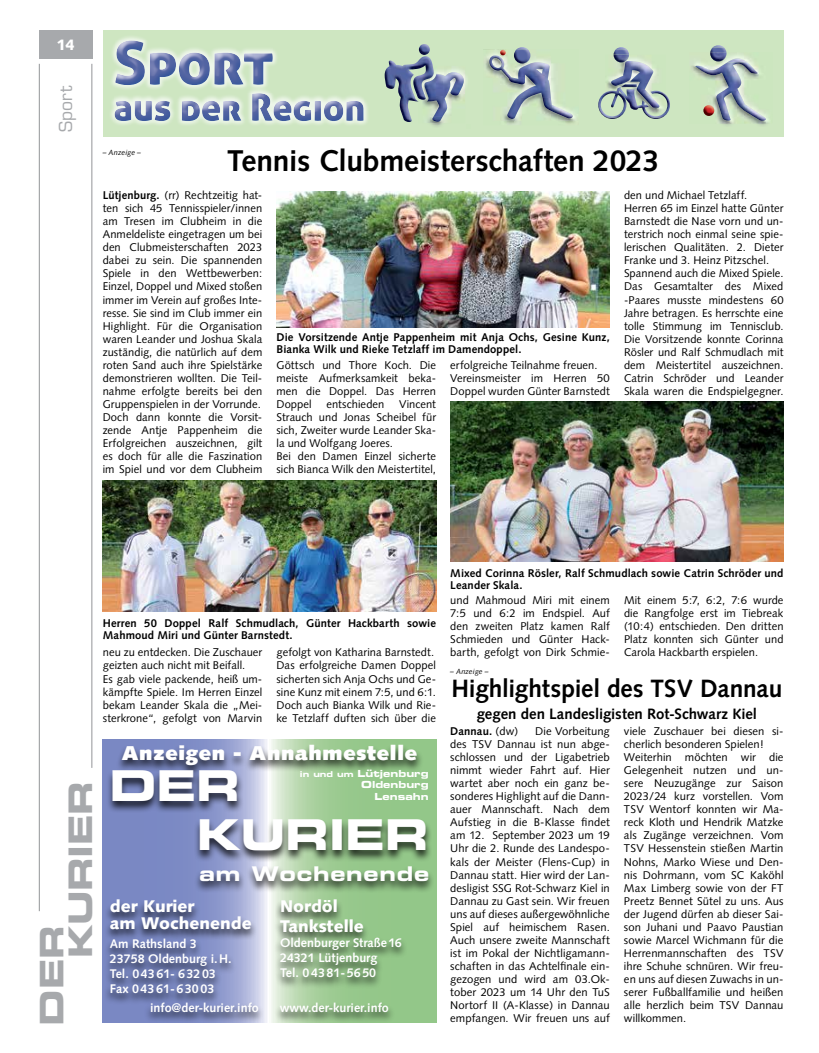
<style>
.page{position:relative;width:819px;height:1053px;background:#fff}
.page>*{position:absolute;margin:0;border:0;box-sizing:border-box;transform-origin:0 0}
.t1{font:42.5px/48.6px "Eurostile LT Std Bold Ex 2";letter-spacing:-.01em;color:#fff}
.t2{font:32.5px/28.9px "Eurostile LT Std Bold Ex 2";letter-spacing:-.01em;color:#a7a9ac}
.t3{font:700 30px "Syntax LT Std";letter-spacing:-.005em;color:#000}
.t4{font:700 25px "Syntax LT Std";letter-spacing:-.005em;color:#000}
.t5{font:20.25px "Eurostile LT Std Bold Ex 2";letter-spacing:.04em;color:#fff}
.t6{font:900 20px "Syntax LT Std";letter-spacing:.04em;color:#fff}
.t7{font:17.5px "Eurostile LT Std";color:#a7a9ac}
.t8{font:900 16.88px/19.4px "Syntax LT Std";color:#fff}
.t9{font:700 15px "Syntax LT Std";color:#000}
.t10{font:900 15px "Syntax LT Std";color:#fff}
.t11{font:700 12.5px/15px "Syntax LT Std";color:#fff}
.t12{font:11.25px/13px "Syntax";letter-spacing:.005em;color:#000}
.t13{font:700 11.25px/12.5px "Syntax LT Std";letter-spacing:.01em;color:#000}
.t14{font:700 11.25px "Syntax";letter-spacing:.005em;color:#000}
.t15{font:9.75px/11.6px "Eurostile LT Std Bold Ex 2";color:#fff;text-align:right}
.t16{font:italic 7.5px "Syntax LT Std";letter-spacing:.015em;color:#000}
.s1{font-weight:700}
.s2{font-size:8.12px}
.s3{font-weight:400}
</style>
<div class="page">
<hr style="left:39px;top:64px;width:1px;height:847px;background:#939598">
<hr style="left:92px;top:64px;width:1px;height:703px;background:#939598">
<div style="left:39px;top:30px;width:53px;height:29px;background:#a7a9ac"></div>
<svg style="left:103px;top:739px;width:333px;height:283px;background:#99b7af"></svg>
<div style="left:274px;top:898px;width:133px;height:90px;background:#000;opacity:.75"></div>
<div style="left:116px;top:743px;width:307px;height:34px;background:#000;opacity:.75"></div>
<div style="left:104px;top:898px;width:153px;height:106px;background:#000;opacity:.75"></div>
<div style="left:144px;top:1001px;width:250px;height:21px;background:#000;opacity:.75"></div>
<div style="left:106px;top:769px;width:326px;height:93px;background:#000;opacity:.75"></div>
<div style="left:194px;top:864px;width:241px;height:29px;background:#000;opacity:.75"></div>
<div style="left:103px;top:30px;width:680px;height:106px;background:#cee6c1"></div>
<img style="left:111px;top:37px;width:257px;height:88px">
<img style="left:115px;top:40px;width:158px;height:45px">
<img style="left:115px;top:93px;width:248px;height:28px">
<svg style="left:712px;top:45px;width:12px;height:3px"></svg>
<img style="left:710px;top:48px;width:16px;height:4px">
<img style="left:691px;top:52px;width:78px;height:74px">
<img style="left:695px;top:62px;width:70px;height:59px">
<svg style="left:727px;top:58px;width:31px;height:16px"></svg>
<svg style="left:713px;top:69px;width:3px;height:7px"></svg>
<svg style="left:703px;top:105px;width:11px;height:11px"></svg>
<svg style="left:616px;top:47px;width:10px;height:2px"></svg>
<img style="left:613px;top:49px;width:16px;height:6px">
<img style="left:606px;top:55px;width:38px;height:32px">
<img style="left:611px;top:61px;width:46px;height:26px">
<img style="left:598px;top:87px;width:72px;height:31px">
<img style="left:621px;top:84px;width:15px;height:3px">
<img style="left:505px;top:121px;width:70px;height:3px">
<img style="left:484px;top:49px;width:92px;height:72px">
<img style="left:489px;top:56px;width:83px;height:63px">
<svg style="left:517px;top:47px;width:10px;height:2px"></svg>
<img style="left:514px;top:49px;width:16px;height:15px">
<svg style="left:491px;top:50px;width:14px;height:22px"></svg>
<svg style="left:419px;top:44px;width:11px;height:11px"></svg>
<img style="left:465px;top:75px;width:2px;height:12px">
<img style="left:428px;top:68px;width:37px;height:59px">
<img style="left:446px;top:72px;width:15px;height:3px">
<img style="left:433px;top:75px;width:13px;height:31px">
<svg style="left:434px;top:74px;width:13px;height:5px"></svg>
<svg style="left:433px;top:107px;width:9px;height:15px"></svg>
<img style="left:384px;top:56px;width:49px;height:66px">
<img style="left:276px;top:191px;width:333px;height:137px">
<img style="left:103px;top:480px;width:333px;height:131px">
<img style="left:450px;top:401px;width:333px;height:161px">
<p class="t10" style="left:56px;top:36px;width:20px">14</p>
<p class="t7" style="left:55px;top:132px;width:47px;rotate:-90deg">Sport</p>
<p class="t16" style="left:103px;top:147px;width:40px">– Anzeige –</p>
<p class="t3" style="left:227px;top:144px;width:433px">Tennis Clubmeisterschaften 2023</p>
<p class="t12" style="left:103px;top:188px;width:161px"><span class="s1">Lütjenburg.</span> (rr) Rechtzeitig hat&shy;ten sich 45 Tennisspieler/innen am Tresen im Clubheim in die<br>Anmeldeliste eingetragen um bei den Clubmeisterschaften 2023 dabei zu sein. Die spannenden<br>Spiele in den Wettbewerben:<br>Einzel, Doppel und Mixed stoßen immer im Verein auf großes Inte&shy;resse. Sie sind im Club immer ein<br>Highlight. Für die Organisation waren Leander und Joshua Skala zuständig, die natürlich auf dem roten Sand auch ihre Spielstärke demonstrieren wollten. Die Teil&shy;nahme erfolgte bereits bei den<br>Gruppenspielen in der Vorrunde.<br>Doch dann konnte die Vorsit&shy;zende Antje Pappenheim die<br>Erfolgreichen auszeichnen, gilt es doch für alle die Faszination im Spiel und vor dem Clubheim</p>
<p class="t13" style="left:276px;top:331px;width:335px">Die Vorsitzende Antje Pappenheim mit Anja Ochs, Gesine Kunz,<br>Bianka Wilk und Rieke Tetzlaff im Damendoppel.</p>
<p class="t12" style="left:276px;top:358px;width:161px;text-align:justify">Göttsch und Thore Koch. Die meiste Aufmerksamkeit beka&shy;men die Doppel. Das Herren Doppel</p>
<p class="t12" style="left:326px;top:397px;width:60px">entschieden</p>
<p class="t12" style="left:276px;top:397px;width:161px;text-indent:123px">Vincent<br>Strauch und Jonas Scheibel für sich, Zweiter wurde Leander Ska&shy;la und Wolfgang Joeres.<br>Bei den Damen Einzel sicherte sich Bianca Wilk den Meistertitel,</p>
<p class="t12" style="left:450px;top:358px;width:161px">erfolgreiche Teilnahme freuen.<br>Vereinsmeister im Herren 50<br>Doppel wurden Günter Barnstedt</p>
<p class="t12" style="left:624px;top:188px;width:161px">den und Michael Tetzlaff.<br>Herren 65 im Einzel hatte Günter<br>Barnstedt die Nase vorn und un&shy;terstrich noch einmal seine spie&shy;lerischen Qualitäten. 2. Dieter<br>Franke und 3. Heinz Pitzschel.<br>Spannend auch die Mixed Spiele.<br>Das Gesamtalter des Mixed -Paares musste mindestens 60<br>Jahre betragen. Es herrschte eine tolle Stimmung im Tennisclub.<br>Die Vorsitzende konnte Corinna<br>Rösler und Ralf Schmudlach mit dem Meistertitel auszeichnen.<br>Catrin Schröder und Leander<br>Skala waren die Endspielgegner.</p>
<p class="t2" style="left:37px;top:958px;width:179px;text-indent:-67px;rotate:-90deg">DER<br>KURIER</p>
<p class="t13" style="left:103px;top:616px;width:335px">Herren 50 Doppel Ralf Schmudlach, Günter Hackbarth sowie<br>Mahmoud Miri und Günter Barnstedt.</p>
<p class="t12" style="left:103px;top:646px;width:161px">neu zu entdecken. Die Zuschauer geizten auch nicht mit Beifall.<br>Es gab viele packende, heiß um&shy;kämpfte Spiele. Im Herren Einzel bekam Leander Skala die „Mei&shy;sterkrone“, gefolgt von Marvin</p>
<p class="t12" style="left:276px;top:646px;width:161px">gefolgt von Katharina Barnstedt.<br>Das erfolgreiche Damen Doppel sicherten sich Anja Ochs und Ge&shy;sine Kunz mit einem 7:5, und 6:1.<br>Doch auch Bianka Wilk und Rie&shy;ke Tetzlaff duften sich über die</p>
<p class="t6" style="left:122px;top:741px;width:297px">Anzeigen - Annahmestelle</p>
<p class="t15" style="left:300px;top:767px;width:130px"><span class="s2">in und um</span> Lütjenburg<br>Oldenburg<br>Lensahn</p>
<p class="t1" style="left:197px;top:760px;width:233px;text-indent:-88px">Der<br>Kurier</p>
<p class="t5" style="left:199px;top:859px;width:231px">am Wochenende</p>
<p class="t8" style="left:110px;top:898px;width:143px;line-height:16.9px">der Kurier<br>am Wochenende</p>
<p class="t11" style="left:110px;top:935px;width:123px">Am Rathsland 3<br>23758 Oldenburg i. H.<br>Tel. 0 43 61- 6 32 03<br>Fax 0 43 61- 6 30 03</p>
<p class="t11" style="left:150px;top:1000px;width:110px">info@der-kurier.info</p>
<p class="t11" style="left:280px;top:1000px;width:111px">www.der-kurier.info</p>
<p class="t8" style="left:280px;top:896px;width:85px">Nordöl<br>Tankstelle</p>
<p class="t11" style="left:280px;top:934px;width:123px">Oldenburger Straße 16<br>24321 Lütjenburg<br>Tel. 0 43 81- 56 50</p>
<p class="t13" style="left:450px;top:567px;width:335px">Mixed Corinna Rösler, Ralf Schmudlach sowie Catrin Schröder und<br>Leander Skala.</p>
<p class="t12" style="left:450px;top:593px;width:161px;text-align:justify">und Mahmoud Miri mit einem 7:5 und 6:2 im Endspiel. Auf den zweiten Platz kamen Ralf Schmieden und Günter Hack&shy;barth, gefolgt von Dirk Schmie-</p>
<p class="t16" style="left:450px;top:667px;width:40px">– Anzeige –</p>
<p class="t12" style="left:624px;top:593px;width:161px;text-align:justify">Mit einem 5:7, 6:2, 7:6 wurde die Rangfolge erst im Tiebreak (10:4) entschieden. Den dritten Platz konnten sich Günter und Carola Hackbarth erspielen.</p>
<p class="t4" style="left:451px;top:674px;width:332px">Highlightspiel des TSV Dannau</p>
<p class="t9" style="left:476px;top:704px;width:282px">gegen den Landesligisten Rot-Schwarz Kiel</p>
<p class="t12" style="left:450px;top:724px;width:161px;text-align:justify;text-indent:85px">Die Vorbeitung des TSV Dannau ist nun abge&shy;schlossen und der Ligabetrieb nimmt wieder Fahrt auf. Hier wartet aber noch ein ganz be&shy;sonderes Highlight auf die Dann&shy;auer Mannschaft. Nach dem Aufstieg in die B-Klasse findet am 12. September 2023 um 19<br>Uhr die 2. Runde des Landespo&shy;kals der Meister (Flens-Cup) in Dannau statt. Hier wird der Lan&shy;desligist SSG Rot-Schwarz Kiel in Dannau zu Gast sein. Wir freuen uns auf dieses außergewöhnliche Spiel auf heimischem Rasen.<br>Auch unsere zweite Mannschaft ist im Pokal der Nichtligamann&shy;schaften in das Achtelfinale ein&shy;gezogen und wird am 03.Ok&shy;tober 2023 um 14 Uhr den TuS Nortorf II (A-Klasse) in Dannau empfangen. Wir freuen uns auf</p>
<p class="t12" style="left:624px;top:724px;width:161px">viele Zuschauer bei diesen si&shy;cherlich besonderen Spielen!<br>Weiterhin möchten wir die<br>Gelegenheit nutzen und un&shy;sere Neuzugänge zur Saison<br>2023/24 kurz vorstellen. Vom<br>TSV Wentorf konnten wir Ma&shy;reck Kloth und Hendrik Matzke als Zugänge verzeichnen. Vom<br>TSV Hessenstein stießen Martin<br>Nohns, Marko Wiese und Den&shy;nis Dohrmann, vom SC Kaköhl<br>Max Limberg sowie von der FT<br>Preetz Bennet Sütel zu uns. Aus der Jugend dürfen ab dieser Sai&shy;son Juhani und Paavo Paustian sowie Marcel Wichmann für die<br>Herrenmannschaften des TSV ihre Schuhe schnüren. Wir freu&shy;en uns auf diesen Zuwachs in un&shy;serer Fußballfamilie und heißen alle herzlich beim TSV Dannau willkommen.</p>
<p class="t14" style="left:450px;top:724px;width:70px">Dannau. <span class="s3">(dw)</span></p>
</div>
